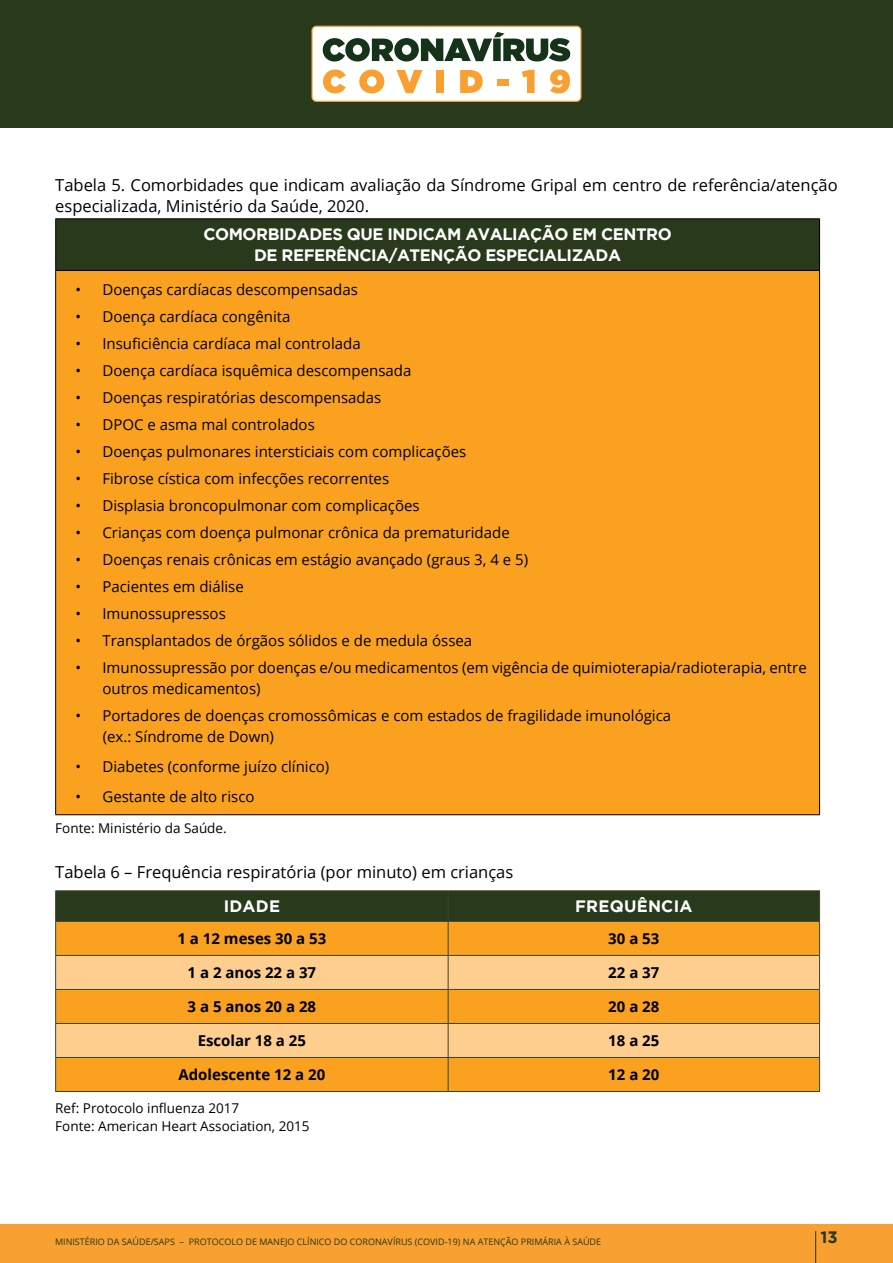
<style>
.page{position:relative;width:893px;height:1263px;background:#fff}
.page>*{position:absolute;margin:0;border:0;box-sizing:border-box;transform-origin:0 0}
.t1{font:16.5px/21.1px "Open Sans";color:#000}
.t2{font:700 16.5px "Gotham";letter-spacing:.015em;color:#fff}
.t3{font:700 16.5px "Gotham";color:#29391c}
.t4{font:15px/21px "Open Sans";color:#000}
.t5{font:700 15px "Open Sans";color:#000}
.t6{font:700 15px "Open Sans";letter-spacing:.26em;color:#000}
.t7{font:13.5px/18px "Open Sans";color:#000}
.t8{font:9px "Open Sans";color:#29391c}
</style>
<div class="page">
<div style="left:0;top:1225px;width:893px;height:38px;background:#f9a032"></div>
<div style="left:0;top:0;width:893px;height:128px;background:#29391c"></div>
<svg style="left:311px;top:26px;width:271px;height:76px;background:#d1cab5"></svg>
<hr style="left:815px;top:1231px;width:1px;height:32px;background:#29391c">
<div style="left:56px;top:219px;width:764px;height:51px;background:#29391c"></div>
<div style="left:56px;top:270px;width:764px;height:545px;background:#faa21f"></div>
<hr style="left:55px;top:218px;width:765px;height:1px;background:#000">
<hr style="left:55px;top:219px;width:1px;height:51px;background:#000">
<hr style="left:819px;top:219px;width:1px;height:51px;background:#000">
<hr style="left:55px;top:270px;width:765px;height:1px;background:#000">
<hr style="left:55px;top:271px;width:1px;height:543px;background:#000">
<hr style="left:819px;top:271px;width:1px;height:543px;background:#000">
<hr style="left:55px;top:814px;width:765px;height:1px;background:#000">
<div style="left:56px;top:891px;width:763px;height:30px;background:#29391c"></div>
<div style="left:56px;top:922px;width:763px;height:169px;background:#faa21f"></div>
<svg style="left:56px;top:956px;width:763px;height:101px;background:#fcbf68"></svg>
<hr style="left:55px;top:890px;width:393px;height:1px;background:#384529">
<hr style="left:55px;top:891px;width:1px;height:30px;background:#384529">
<hr style="left:448px;top:890px;width:372px;height:1px;background:#384529">
<hr style="left:448px;top:891px;width:1px;height:30px;background:#384529">
<hr style="left:819px;top:891px;width:1px;height:30px;background:#384529">
<hr style="left:55px;top:921px;width:393px;height:1px;background:#384529">
<hr style="left:55px;top:922px;width:1px;height:33px;background:#384529">
<hr style="left:448px;top:921px;width:372px;height:1px;background:#384529">
<hr style="left:448px;top:922px;width:1px;height:33px;background:#384529">
<hr style="left:819px;top:922px;width:1px;height:33px;background:#384529">
<hr style="left:55px;top:955px;width:393px;height:1px;background:#384529">
<hr style="left:55px;top:956px;width:1px;height:33px;background:#384529">
<hr style="left:448px;top:955px;width:372px;height:1px;background:#384529">
<hr style="left:448px;top:956px;width:1px;height:33px;background:#384529">
<hr style="left:819px;top:956px;width:1px;height:33px;background:#384529">
<hr style="left:55px;top:989px;width:393px;height:1px;background:#384529">
<hr style="left:55px;top:990px;width:1px;height:33px;background:#384529">
<hr style="left:448px;top:989px;width:372px;height:1px;background:#384529">
<hr style="left:448px;top:990px;width:1px;height:33px;background:#384529">
<hr style="left:819px;top:990px;width:1px;height:33px;background:#384529">
<hr style="left:55px;top:1023px;width:393px;height:1px;background:#384529">
<hr style="left:55px;top:1024px;width:1px;height:33px;background:#384529">
<hr style="left:448px;top:1023px;width:372px;height:1px;background:#384529">
<hr style="left:448px;top:1024px;width:1px;height:33px;background:#384529">
<hr style="left:819px;top:1024px;width:1px;height:33px;background:#384529">
<hr style="left:55px;top:1057px;width:393px;height:1px;background:#384529">
<hr style="left:55px;top:1058px;width:1px;height:33px;background:#384529">
<hr style="left:448px;top:1057px;width:372px;height:1px;background:#384529">
<hr style="left:448px;top:1058px;width:1px;height:33px;background:#384529">
<hr style="left:819px;top:1058px;width:1px;height:33px;background:#384529">
<hr style="left:55px;top:1091px;width:393px;height:1px;background:#384529">
<hr style="left:448px;top:1091px;width:372px;height:1px;background:#384529">
<p class="t1" style="left:55px;top:174px;width:784px">Tabela 5. Comorbidades que indicam avaliação da Síndrome Gripal em centro de referência/atenção especializada, Ministério da Saúde, 2020.</p>
<p class="t2" style="left:203px;top:225px;width:25px">COMORBIDADES</p>
<p class="t2" style="left:347px;top:225px;width:52px">QUE INDICAM</p>
<p class="t2" style="left:465px;top:225px;width:14px">AVA</p>
<p class="t2" style="left:502px;top:225px;width:22px">LIAÇÃO</p>
<p class="t2" style="left:572px;top:225px;width:42px">EM CENTRO</p>
<p class="t2" style="left:254px;top:246px;width:40px">DE REFER</p>
<p class="t2" style="left:336px;top:246px;width:22px">ÊNCIA</p>
<p class="t2" style="left:389px;top:246px;width:22px">/ATENÇÃO</p>
<p class="t2" style="left:485px;top:246px;width:12px">ESPECIA</p>
<p class="t2" style="left:557px;top:246px;width:40px">LI ZADA</p>
<p class="t4" style="left:75px;top:278px;width:284px">• Doenças cardíacas descompensadas</p>
<p class="t4" style="left:75px;top:305px;width:216px">• Doença cardíaca congênita</p>
<p class="t4" style="left:75px;top:332px;width:287px">• Insuficiência cardíaca mal controlada</p>
<p class="t4" style="left:75px;top:359px;width:337px">• Doença cardíaca isquêmica descompensada</p>
<p class="t4" style="left:75px;top:386px;width:307px">• Doenças respiratórias descompensadas</p>
<p class="t4" style="left:75px;top:413px;width:241px">• DPOC e asma mal controlados</p>
<p class="t4" style="left:75px;top:440px;width:392px">• Doenças pulmonares intersticiais com complicações</p>
<p class="t4" style="left:75px;top:467px;width:315px">• Fibrose cística com infecções recorrentes</p>
<p class="t4" style="left:75px;top:494px;width:346px">• Displasia broncopulmonar com complicações</p>
<p class="t4" style="left:75px;top:521px;width:436px">• Crianças com doença pulmonar crônica da prematuridade</p>
<p class="t4" style="left:75px;top:548px;width:454px">• Doenças renais crônicas em estágio avançado (graus 3, 4 e 5)</p>
<p class="t4" style="left:75px;top:575px;width:170px">• Pacientes em diálise</p>
<p class="t4" style="left:75px;top:602px;width:152px">• Imunossupressos</p>
<p class="t4" style="left:75px;top:629px;width:398px">• Transplantados de órgãos sólidos e de medula óssea</p>
<p class="t4" style="left:102px;top:656px;width:706px;text-indent:-27px">• Imunossupressão por doenças e/ou medicamentos (em vigência de quimioterapia/radioterapia, entre outros medicamentos)</p>
<p class="t4" style="left:103px;top:704px;width:570px;text-indent:-27px">• Portadores de doenças cromossômicas e com estados de fragilidade imunológica (ex.: Síndrome de Down)</p>
<p class="t4" style="left:75px;top:755px;width:255px">• Diabetes (conforme juízo clínico)</p>
<p class="t4" style="left:75px;top:785px;width:181px">• Gestante de alto risco</p>
<p class="t7" style="left:55px;top:819px;width:173px">Fonte: Ministério da Saúde.</p>
<p class="t1" style="left:55px;top:861px;width:460px">Tabela 6 – Frequência respiratória (por minuto) em crianças</p>
<p class="t2" style="left:224px;top:897px;width:58px">IDADE</p>
<p class="t2" style="left:575px;top:897px;width:119px">FREQUÊNCIA</p>
<p class="t5" style="left:177px;top:928px;width:150px">1 a 12 meses 30 a 53</p>
<p class="t5" style="left:608px;top:928px;width:53px">30 a 53</p>
<p class="t6" style="left:188px;top:962px;width:130px">1a2anos22a37</p>
<p class="t5" style="left:608px;top:962px;width:53px">22 a 37</p>
<p class="t6" style="left:188px;top:996px;width:130px">3a5anos20a28</p>
<p class="t5" style="left:608px;top:996px;width:53px">20 a 28</p>
<p class="t5" style="left:198px;top:1030px;width:110px">Escolar 18 a 25</p>
<p class="t5" style="left:608px;top:1030px;width:53px">18 a 25</p>
<p class="t5" style="left:178px;top:1064px;width:148px">Adolescente 12 a 20</p>
<p class="t5" style="left:608px;top:1064px;width:53px">12 a 20</p>
<p class="t7" style="left:55px;top:1099px;width:256px">Ref: Protocolo influenza 2017<br>Fonte: American Heart Association, 2015</p>
<p class="t8" style="left:55px;top:1235px;width:146px">Ministério da Saúde/SAPS – PROTO</p>
<p class="t8" style="left:219px;top:1235px;width:56px">COLO DE MANE</p>
<p class="t8" style="left:285px;top:1235px;width:78px">JO CLÍNI CO DO CORONA</p>
<p class="t8" style="left:388px;top:1235px;width:97px">VÍRUS (COVID-19) NA ATEN</p>
<p class="t8" style="left:500px;top:1235px;width:54px">ÇÃO PRI MÁRIA</p>
<p class="t8" style="left:564px;top:1235px;width:15px">À SAÚDE</p>
<p class="t3" style="left:820px;top:1228px;width:19px">13</p>
</div>
